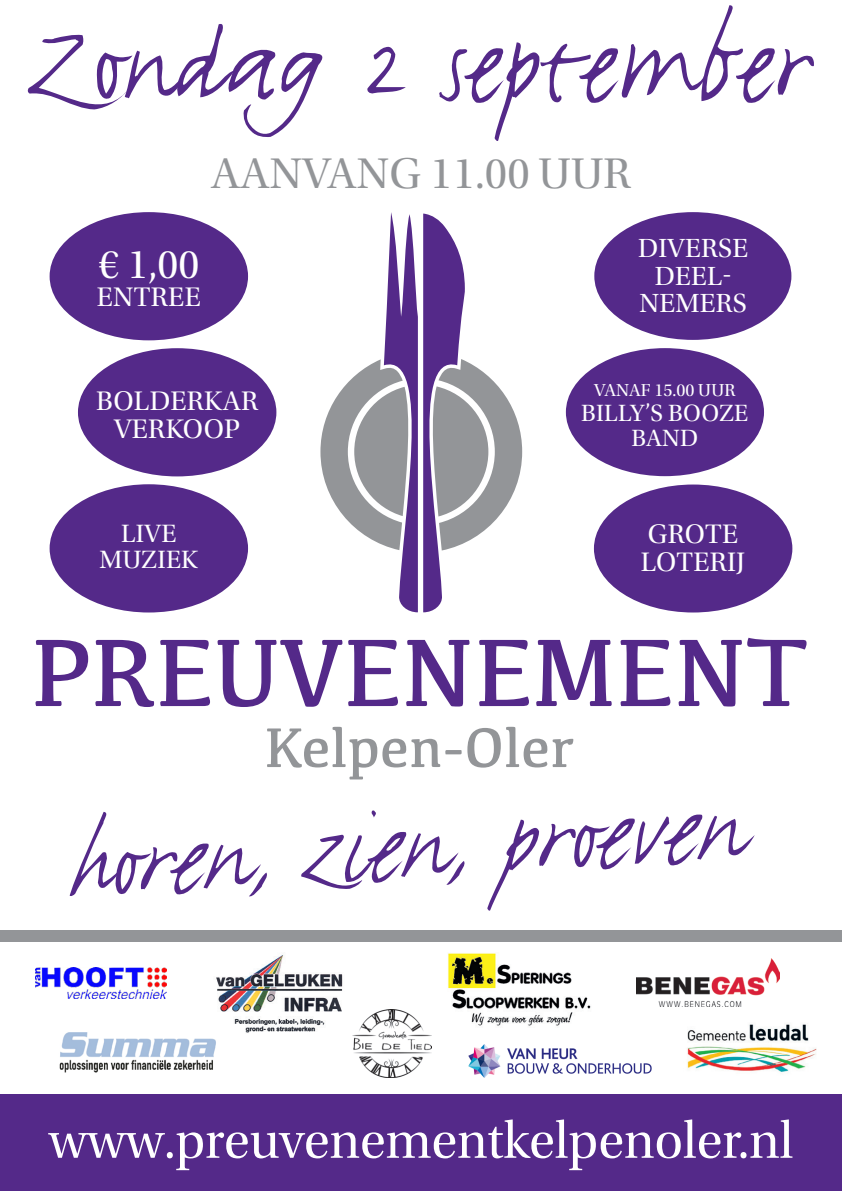
<style>
.page{position:relative;width:842px;height:1191px;background:#fff}
.page>*{position:absolute;margin:0;border:0;box-sizing:border-box;transform-origin:0 0}
.t1{font:124px "FF Justlefthand";color:#542989}
.t2{font:53.6px "Utopia Std Subh";color:#fff}
.t3{font:45px "Utopia Std Subh";letter-spacing:.01em;color:#939598}
.t4{font:42.05px "Utopia Std Subh";color:#fff}
.t5{font:28.15px/28.1px "Utopia Std Subh";letter-spacing:.01em;color:#fff;text-align:center}
.t6{font:28.05px/28.9px "Utopia Std Subh";letter-spacing:.01em;color:#fff}
.t7{font:27.55px/27.6px "Utopia Std Subh";letter-spacing:.01em;color:#fff;text-align:center}
.t8{font:26.3px/26.3px "Utopia Std Subh";letter-spacing:.01em;color:#fff;text-align:center}
.t9{font:24.65px/24.6px "Utopia Std Subh";letter-spacing:.01em;color:#fff;text-align:center}
.t10{font:18.15px "Utopia Std Subh";letter-spacing:.005em;color:#fff}
</style>
<div class="page">
<svg style="left:320px;top:212px;width:202px;height:400px"></svg>
<svg style="left:36px;top:640px;width:52px;height:66px"></svg>
<svg style="left:95px;top:640px;width:59px;height:67px"></svg>
<svg style="left:160px;top:640px;width:50px;height:66px"></svg>
<svg style="left:218px;top:640px;width:124px;height:67px"></svg>
<svg style="left:348px;top:640px;width:50px;height:66px"></svg>
<svg style="left:406px;top:640px;width:63px;height:66px"></svg>
<svg style="left:479px;top:640px;width:50px;height:66px"></svg>
<svg style="left:536px;top:640px;width:76px;height:66px"></svg>
<svg style="left:621px;top:640px;width:49px;height:66px"></svg>
<svg style="left:679px;top:638px;width:127px;height:68px"></svg>
<svg style="left:267px;top:727px;width:280px;height:52px"></svg>
<svg style="left:553px;top:739px;width:20px;height:28px"></svg>
<svg style="left:70px;top:812px;width:197px;height:85px"></svg>
<svg style="left:301px;top:810px;width:164px;height:79px"></svg>
<svg style="left:487px;top:814px;width:268px;height:96px"></svg>
<div style="left:0;top:1094px;width:842px;height:97px;background:#542989"></div>
<div style="left:0;top:930px;width:842px;height:11px;background:#939598"></div>
<div style="left:594px;top:212px;width:197px;height:128px;background:#542989;border-radius:50%"></div>
<div style="left:50px;top:484px;width:198px;height:128px;background:#542989;border-radius:50%"></div>
<div style="left:50px;top:212px;width:198px;height:128px;background:#542989;border-radius:50%"></div>
<div style="left:78px;top:348px;width:198px;height:128px;background:#542989;border-radius:50%"></div>
<div style="left:566px;top:348px;width:198px;height:128px;background:#542989;border-radius:50%"></div>
<div style="left:594px;top:484px;width:198px;height:128px;background:#542989;border-radius:50%"></div>
<img style="left:59px;top:1032px;width:157px;height:41px">
<img style="left:687px;top:1024px;width:130px;height:48px">
<img style="left:637px;top:959px;width:143px;height:48px">
<img style="left:35px;top:967px;width:131px;height:31px">
<img style="left:469px;top:1044px;width:182px;height:33px">
<img style="left:214px;top:955px;width:129px;height:78px">
<img style="left:353px;top:1009px;width:79px;height:68px">
<img style="left:448px;top:953px;width:143px;height:73px">
<h1 class="t1" style="left:31px;top:-15px;width:781px">Zondag 2 september</h1>
<p class="t3" style="left:211px;top:150px;width:421px">AANVANG 11.00 UUR</p>
<p class="t4" style="left:98px;top:241px;width:103px">€ 1,00</p>
<p class="t5" style="left:97px;top:283px;width:105px">ENTREE</p>
<p class="t7" style="left:638px;top:235px;width:111px">DIVERSE<br>DEEL-<br>NEMERS</p>
<p class="t5" style="left:96px;top:387px;width:164px">BOLDERKAR<br>VERKOOP</p>
<p class="t8" style="left:99px;top:520px;width:100px">LIVE<br>MUZIEK</p>
<p class="t10" style="left:594px;top:381px;width:143px">VANAF 15.00 UUR</p>
<p class="t9" style="left:581px;top:401px;width:169px">BILLY’S BOOZE<br>BAND</p>
<p class="t6" style="left:641px;top:519px;width:106px">GROTE<br>LOTERIJ</p>
<p class="t2" style="left:49px;top:1111px;width:746px">www.preuvenementkelpenoler.nl</p>
</div>
